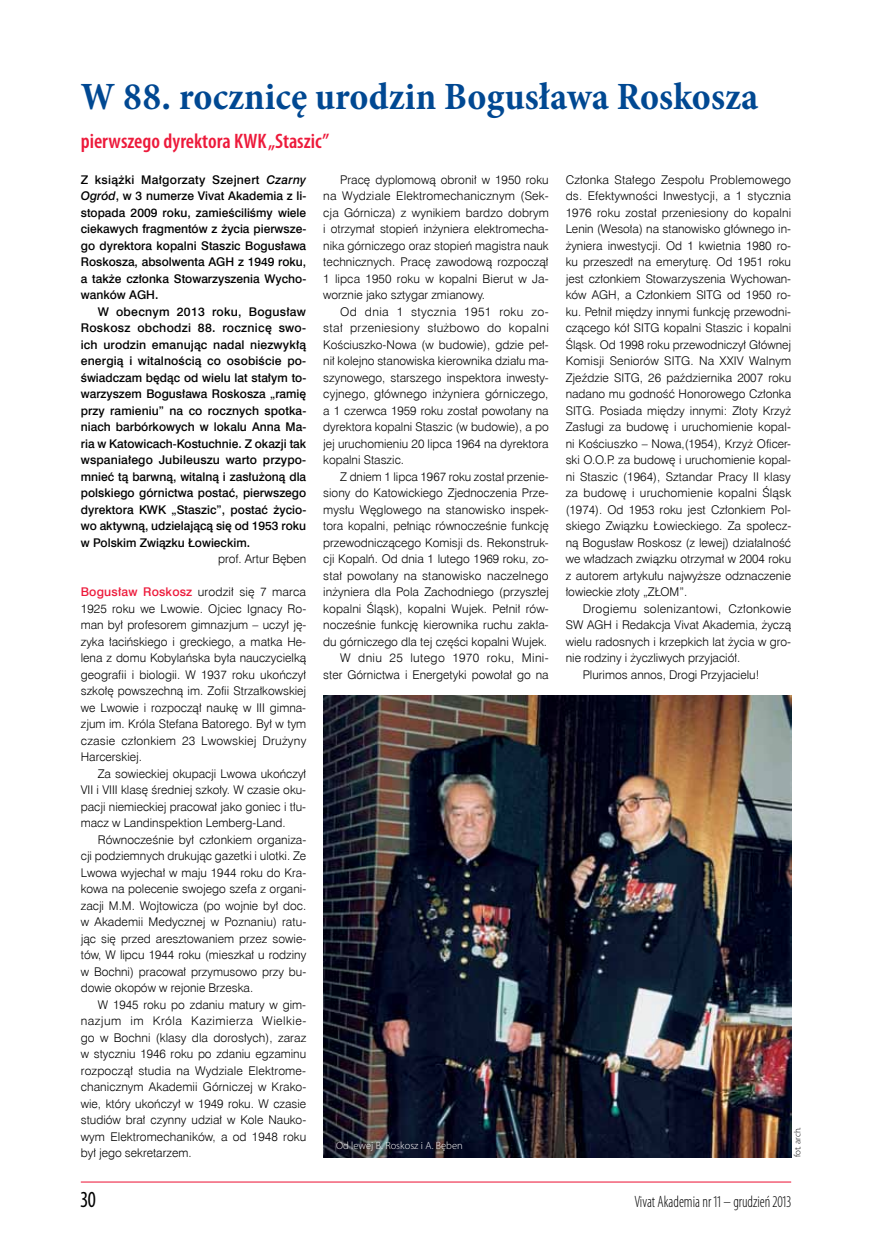
<style>
.page{position:relative;width:872px;height:1242px;background:#fff}
.page>*{position:absolute;margin:0;border:0;box-sizing:border-box;transform-origin:0 0}
.t1{font:700 condensed 39px "Minion Pro";color:#004892}
.t2{font:condensed 23.1px "Myriad Pro";color:#000;scale:.91 1}
.t3{font:600 condensed 21px "Myriad Pro";color:#ed1a3b}
.t4{font:300 condensed 16.5px "Myriad Pro";color:#000;scale:.91 1}
.t5{font:12px/16.5px "Swis 721 Lt EU";color:#000;text-align:justify}
.t6{font:12px/16.5px "Swis 721 Md EU";color:#000;text-align:justify}
.t7{font:12px "Swis 721 Lt EU";letter-spacing:.02em;color:#000}
.t8{font:300 10.5px "Myriad Pro";color:#fff}
.t9{font:300 9px "Myriad Pro";color:#000}
.s1{font-style:italic}
.s2{font-family:"Swis 721 Md EU";color:#ed1a3b}
</style>
<div class="page">
<hr style="left:81px;top:1181px;width:710px;height:1px;background:#ed1a3b">
<img style="left:323px;top:695px;width:468px;height:462px">
<h1 class="t1" style="left:81px;top:70px;width:679px">W 88. rocznicę urodzin Bogusława Roskosza</h1>
<h3 class="t3" style="left:81px;top:130px;width:250px">pierwszego dyrektora KWK „Staszic”</h3>
<p class="t6" style="left:81px;top:172px;width:227px">Z książki Małgorzaty Szejnert <span class="s1">Czarny Ogród</span>, w 3 numerze Vivat Akademia z li&shy;stopada 2009 roku, zamieściliśmy wiele ciekawych fragmentów z życia pierwsze&shy;go dyrektora kopalni Staszic Bogusława Roskosza, absolwenta AGH z 1949 roku, a także członka Stowarzyszenia Wycho&shy;wanków AGH.</p>
<p class="t6" style="left:81px;top:304px;width:227px;text-indent:17px">W obecnym 2013 roku, Bogusław Roskosz obchodzi 88. rocznicę swo&shy;ich urodzin emanując nadal niezwykłą energią i witalnością co osobiście po&shy;świadczam będąc od wielu lat stałym to&shy;warzyszem Bogusława Roskosza „ramię przy ramieniu” na co rocznych spotka&shy;niach barbórkowych w lokalu Anna Ma&shy;ria w Katowicach-Kostuchnie. Z okazji tak wspaniałego Jubileuszu warto przypo&shy;mnieć tą barwną, witalną i zasłużoną dla polskiego górnictwa postać, pierwszego dyrektora KWK „Staszic”, postać życio&shy;wo aktywną, udzielającą się od 1953 roku w Polskim Związku Łowieckim.</p>
<p class="t5" style="left:218px;top:551px;width:90px">prof. Artur Bęben</p>
<p class="t5" style="left:81px;top:584px;width:227px"><span class="s2">Bogusław Roskosz</span> urodził się 7 marca 1925 roku we Lwowie. Ojciec Ignacy Ro&shy;man był profesorem gimnazjum – uczył ję&shy;zyka łacińskiego i greckiego, a matka He&shy;lena z domu Kobylańska była nauczycielką geografii i biologii. W 1937 roku ukończył szkołę powszechną im. Zofii Strzałkowskiej we Lwowie i rozpoczął naukę w III gimna&shy;zjum im. Króla Stefana Batorego. Był w tym czasie członkiem 23 Lwowskiej Drużyny Harcerskiej.</p>
<p class="t5" style="left:81px;top:765px;width:227px;text-indent:17px">Za sowieckiej okupacji Lwowa ukończył VII i VIII klasę średniej szkoły. W czasie oku&shy;pacji niemieckiej pracował jako goniec i tłu&shy;macz w Landinspektion Lemberg-Land.</p>
<p class="t5" style="left:81px;top:831px;width:227px;text-indent:17px">Równocześnie był członkiem organiza&shy;cji podziemnych drukując gazetki i ulotki. Ze Lwowa wyjechał w maju 1944 roku do Kra&shy;kowa na polecenie swojego szefa z organi&shy;zacji M.M. Wojtowicza (po wojnie był doc. w Akademii Medycznej w Poznaniu) ratu&shy;jąc się przed aresztowaniem przez sowie&shy;tów, W lipcu 1944 roku (mieszkał u rodziny w Bochni) pracował przymusowo przy bu&shy;dowie okopów w rejonie Brzeska.</p>
<p class="t5" style="left:81px;top:996px;width:227px;text-indent:17px">W 1945 roku po zdaniu matury w gim&shy;nazjum im Króla Kazimierza Wielkie&shy;go w Bochni (klasy dla dorosłych), zaraz w styczniu 1946 roku po zdaniu egzaminu rozpoczął studia na Wydziale Elektrome&shy;chanicznym Akademii Górniczej w Krako&shy;wie, który ukończył w 1949 roku. W czasie studiów brał czynny udział w Kole Nauko&shy;wym Elektromechaników, a od 1948 roku był jego sekretarzem.</p>
<p class="t5" style="left:323px;top:171px;width:227px;text-indent:17px">Pracę dyplomową obronił w 1950 roku na Wydziale Elektromechanicznym (Sek&shy;cja Górnicza) z wynikiem bardzo dobrym i otrzymał stopień inżyniera elektromecha&shy;nika górniczego oraz stopień magistra nauk technicznych. Pracę zawodową rozpoczął 1 lipca 1950 roku w kopalni Bierut w Ja&shy;worznie jako sztygar zmianowy.</p>
<p class="t5" style="left:323px;top:303px;width:227px;text-indent:17px">Od dnia 1 stycznia 1951 roku zo&shy;stał przeniesiony służbowo do kopalni Kościuszko-‑ Nowa (w budowie), gdzie peł&shy;nił kolejno stanowiska kierownika działu ma&shy;szynowego, starszego inspektora inwesty&shy;cyjnego, głównego inżyniera górniczego, a 1 czerwca 1959 roku został powołany na dyrektora kopalni Staszic (w budowie), a po jej uruchomieniu 20 lipca 1964 na dyrektora kopalni Staszic.</p>
<p class="t5" style="left:323px;top:468px;width:227px;text-align:right">Z dniem 1 lipca 1967 roku został przenie&shy;siony do Katowickiego Zjednoczenia Prze&shy;mysłu Węglowego na stanowisko inspek&shy;tora kopalni, pełniąc równocześnie funkcję przewodniczącego Komisji ds. Rekonstruk&shy;cji Kopalń. Od dnia 1 lutego 1969 roku, zo&shy;stał powołany na stanowisko naczelnego inżyniera dla Pola Zachodniego (przyszłej kopalni Śląsk), kopalni Wujek. Pełnił rów&shy;nocześnie funkcję kierownika ruchu zakła&shy;du górniczego dla tej części kopalni Wujek.<br>W dniu 25 lutego 1970 roku, Mini&shy;ster Górnictwa i Energetyki powołał go na</p>
<p class="t8" style="left:336px;top:1139px;width:128px">Od lewej B. Roskosz i A. Bęben</p>
<p class="t5" style="left:566px;top:171px;width:227px">Członka Stałego Zespołu Problemowego ds. Efektywności Inwestycji, a 1 stycznia 1976 roku został przeniesiony do kopalni Lenin (Wesoła) na stanowisko głównego in&shy;żyniera inwestycji. Od 1 kwietnia 1980 ro&shy;ku przeszedł na emeryturę. Od 1951 roku jest członkiem Stowarzyszenia Wychowan&shy;ków AGH, a Członkiem SITG od 1950 ro&shy;ku. Pełnił między innymi funkcję przewodni&shy;czącego kół SITG kopalni Staszic i kopalni Śląsk. Od 1998 roku przewodniczył Głównej Komisji Seniorów SITG. Na XXIV Walnym Zjeździe SITG, 26 października 2007 roku nadano mu godność Honorowego Członka SITG. Posiada między innymi: Złoty Krzyż Zasługi za budowę i uruchomienie kopal&shy;ni Kościuszko – Nowa,(1954), Krzyż Oficer&shy;ski O.O.P. za budowę i uruchomienie kopal&shy;ni Staszic (1964), Sztandar Pracy II klasy za budowę i uruchomienie kopalni Śląsk (1974). Od 1953 roku jest Członkiem Pol&shy;skiego Związku Łowieckiego. Za społecz&shy;ną Bogusław Roskosz (z lewej) działalność we władzach związku otrzymał w 2004 roku z autorem artykułu najwyższe odznaczenie łowieckie złoty „ZŁOM”.</p>
<p class="t7" style="left:583px;top:601px;width:210px">Drogiemu solenizantowi, Członkowie</p>
<p class="t5" style="left:566px;top:617px;width:227px">SW AGH i Redakcja Vivat Akademia, życzą</p>
<p class="t5" style="left:566px;top:633px;width:227px">wielu radosnych i krzepkich lat życia w gro-</p>
<p class="t5" style="left:566px;top:650px;width:176px">nie rodziny i życzliwych przyjaciół.</p>
<p class="t5" style="left:583px;top:666px;width:178px">Plurimos annos, Drogi Przyjacielu!</p>
<p class="t9" style="left:792px;top:1157px;width:32px;rotate:-90deg">fot. arch.</p>
<h2 class="t2" style="left:81px;top:1186px;width:18px">30</h2>
<h3 class="t4" style="left:634px;top:1192px;width:174px">Vivat Akademia nr 11 – grudzień 2013</h3>
</div>
